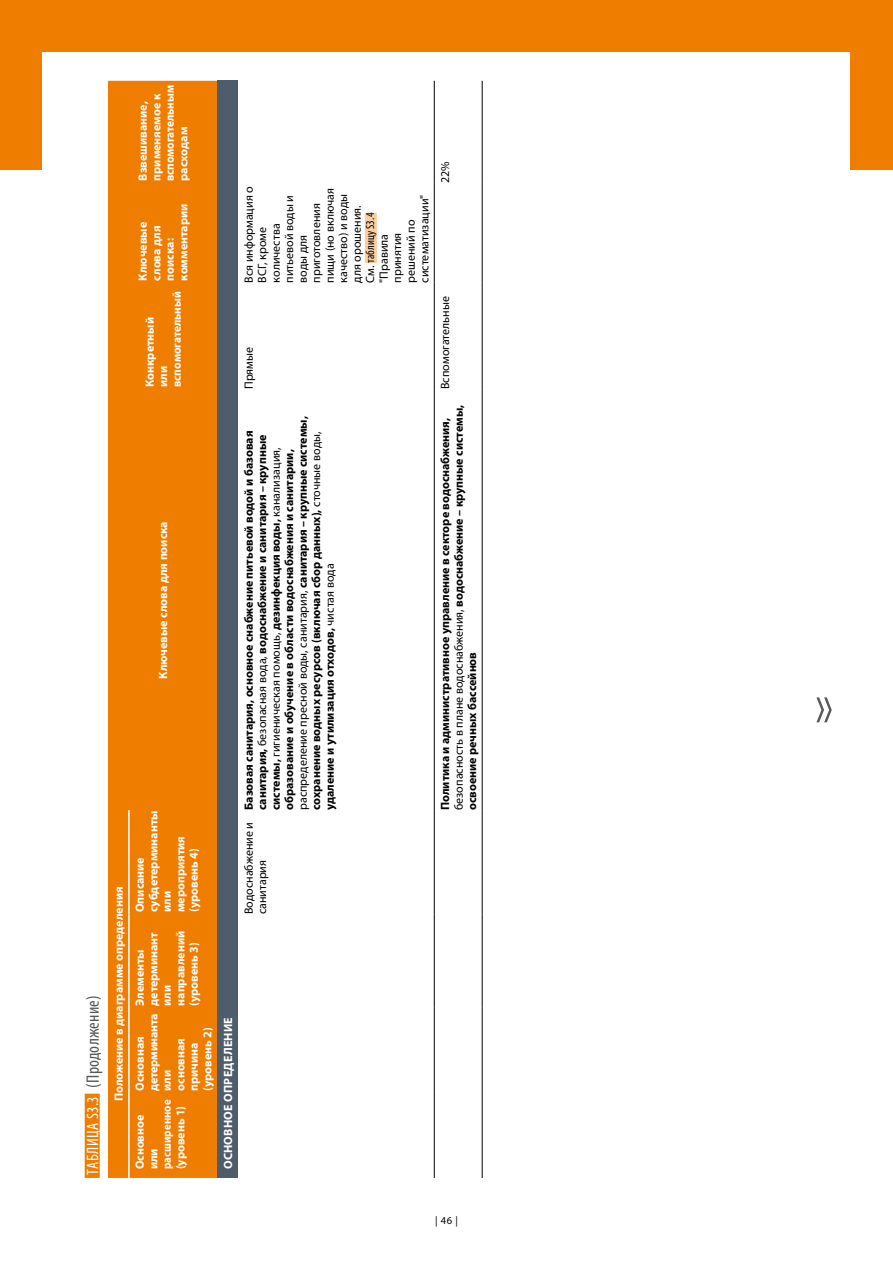
<style>
.page{position:relative;width:893px;height:1263px;background:#fff}
.page>*{position:absolute;margin:0;border:0;box-sizing:border-box;transform-origin:0 0}
.t1{font:condensed 18px "Myriad Pro";letter-spacing:.01em;color:#575756}
.Table_Body_links_0mm{font:700 12px/13.5px "Myriad Pro";color:#000}
.Table_Head_OK{font:700 12px/13.5px "Myriad Pro";color:#fff}
.Table_Body_links_0mm-2{font:12px/13.5px "Myriad Pro";color:#000}
.Table_Head_OK-2{font:700 12px "Myriad Pro";letter-spacing:.02em;color:#fff}
.t2{font:10.5px "Myriad Pro";color:#000}
.s1{font-size:16.5px;color:#fff}
.s2{font-stretch:condensed}
.s3{font-weight:400}
</style>
<div class="page">
<div style="left:0;top:0;width:893px;height:170px;background:#ef7d00"></div>
<div style="left:43px;top:52px;width:807px;height:432px;background:#fff"></div>
<svg style="left:816px;top:697px;width:16px;height:25px"></svg>
<div style="left:108px;top:81px;width:109px;height:1097px;background:#ef7d00"></div>
<div style="left:217px;top:81px;width:21px;height:1097px;background:#4f5c6b"></div>
<hr style="left:434px;top:810px;width:1px;height:104px;background:#000">
<hr style="left:434px;top:389px;width:1px;height:421px;background:#000">
<hr style="left:434px;top:283px;width:1px;height:106px;background:#000">
<hr style="left:434px;top:183px;width:1px;height:100px;background:#000">
<hr style="left:434px;top:81px;width:1px;height:102px;background:#000">
<hr style="left:482px;top:810px;width:1px;height:104px;background:#000">
<hr style="left:482px;top:389px;width:1px;height:421px;background:#000">
<hr style="left:482px;top:283px;width:1px;height:106px;background:#000">
<hr style="left:482px;top:183px;width:1px;height:100px;background:#000">
<hr style="left:482px;top:81px;width:1px;height:102px;background:#000">
<hr style="left:128px;top:1093px;width:2px;height:85px;background:#fff">
<hr style="left:128px;top:1008px;width:2px;height:85px;background:#fff">
<hr style="left:128px;top:914px;width:2px;height:94px;background:#fff">
<hr style="left:128px;top:810px;width:2px;height:104px;background:#fff">
<hr style="left:434px;top:1093px;width:1px;height:85px;background:#000">
<hr style="left:434px;top:1008px;width:1px;height:85px;background:#000">
<hr style="left:434px;top:914px;width:1px;height:94px;background:#000">
<hr style="left:482px;top:1093px;width:1px;height:85px;background:#000">
<hr style="left:482px;top:1008px;width:1px;height:85px;background:#000">
<hr style="left:482px;top:914px;width:1px;height:94px;background:#000">
<div style="left:365px;top:213px;width:12px;height:50px;background:#fbcea2"></div>
<div style="left:85px;top:1093px;width:15px;height:85px;background:#ef7d00"></div>
<p class="t1" style="left:82px;top:1174px;width:180px;rotate:-90deg"><span class="s1">ТАБЛИЦА S3.3</span> (Продолжение)</p>
<p class="Table_Head_OK" style="left:136px;top:181px;width:97px;rotate:-90deg">Взвешивание, применяемое к вспомогательным расходам</p>
<p class="Table_Head_OK" style="left:136px;top:281px;width:78px;rotate:-90deg">Ключевые слова для поиска: комментарии</p>
<p class="Table_Head_OK" style="left:142px;top:387px;width:97px;rotate:-90deg">Конкретный<br>или вспомогательный</p>
<p class="Table_Body_links_0mm-2" style="left:242px;top:283px;width:98px;rotate:-90deg">Вся информация о<br>ВСГ, кроме количества питьевой воды и воды для приготовления пищи (но включая качество) и воды для орошения.<br>См. <span class="s2">таблицу S3.4 </span>"Правила принятия решений по систематизации"</p>
<p class="Table_Body_links_0mm-2" style="left:242px;top:389px;width:44px;rotate:-90deg">Прямые</p>
<p class="Table_Head_OK" style="left:112px;top:1101px;width:216px;rotate:-90deg">Положение в диаграмме определения</p>
<p class="Table_Head_OK" style="left:156px;top:679px;width:159px;rotate:-90deg">Ключевые слова для поиска</p>
<p class="Table_Head_OK" style="left:133px;top:912px;width:103px;rotate:-90deg">Описание субдетерминанты или<br>мероприятия</p>
<p class="Table_Head_OK" style="left:187px;top:912px;width:65px;rotate:-90deg">(уровень 4)</p>
<p class="Table_Head_OK" style="left:133px;top:1006px;width:76px;rotate:-90deg">Элементы детерминант или направлений</p>
<p class="Table_Head_OK" style="left:187px;top:1006px;width:65px;rotate:-90deg">(уровень 3)</p>
<p class="Table_Head_OK" style="left:133px;top:1091px;width:79px;rotate:-90deg">Основная детерминанта или<br>основная причина</p>
<p class="Table_Head_OK" style="left:200px;top:1091px;width:65px;rotate:-90deg">(уровень 2)</p>
<p class="Table_Head_OK" style="left:133px;top:1169px;width:71px;rotate:-90deg">Основное или расширенное</p>
<p class="Table_Head_OK" style="left:173px;top:1169px;width:65px;rotate:-90deg">(уровень 1)</p>
<p class="Table_Body_links_0mm" style="left:242px;top:810px;width:395px;rotate:-90deg">Базовая санитария, основное снабжение питьевой водой и базовая санитария, <span class="s3">безопасная вода,</span> водоснабжение и санитария – крупные системы, <span class="s3">гигиеническая помощь,</span> дезинфекция воды, <span class="s3">канализация, </span>образование и обучение в области водоснабжения и санитарии, <span class="s3">распределение пресной воды, санитария,</span> санитария – крупные системы, сохранение водных ресурсов (включая сбор данных), <span class="s3">сточные воды, </span>удаление и утилизация отходов, <span class="s3">чистая вода</span></p>
<p class="Table_Body_links_0mm-2" style="left:242px;top:914px;width:94px;rotate:-90deg">Водоснабжение и санитария</p>
<p class="Table_Head_OK-2" style="left:220px;top:1169px;width:154px;rotate:-90deg">ОСНОВНОЕ ОПРЕДЕЛЕНИЕ</p>
<p class="Table_Body_links_0mm-2" style="left:438px;top:183px;width:23px;rotate:-90deg">22%</p>
<p class="Table_Body_links_0mm-2" style="left:438px;top:389px;width:94px;rotate:-90deg">Вспомогательные</p>
<p class="Table_Body_links_0mm" style="left:438px;top:810px;width:407px;rotate:-90deg">Политика и административное управление в секторе водоснабжения, <span class="s3">безопасность в плане водоснабжения,</span> водоснабжение – крупные системы, освоение речных бассейнов</p>
<p class="t2" style="left:435px;top:1214px;width:24px">| 46 |</p>
</div>
